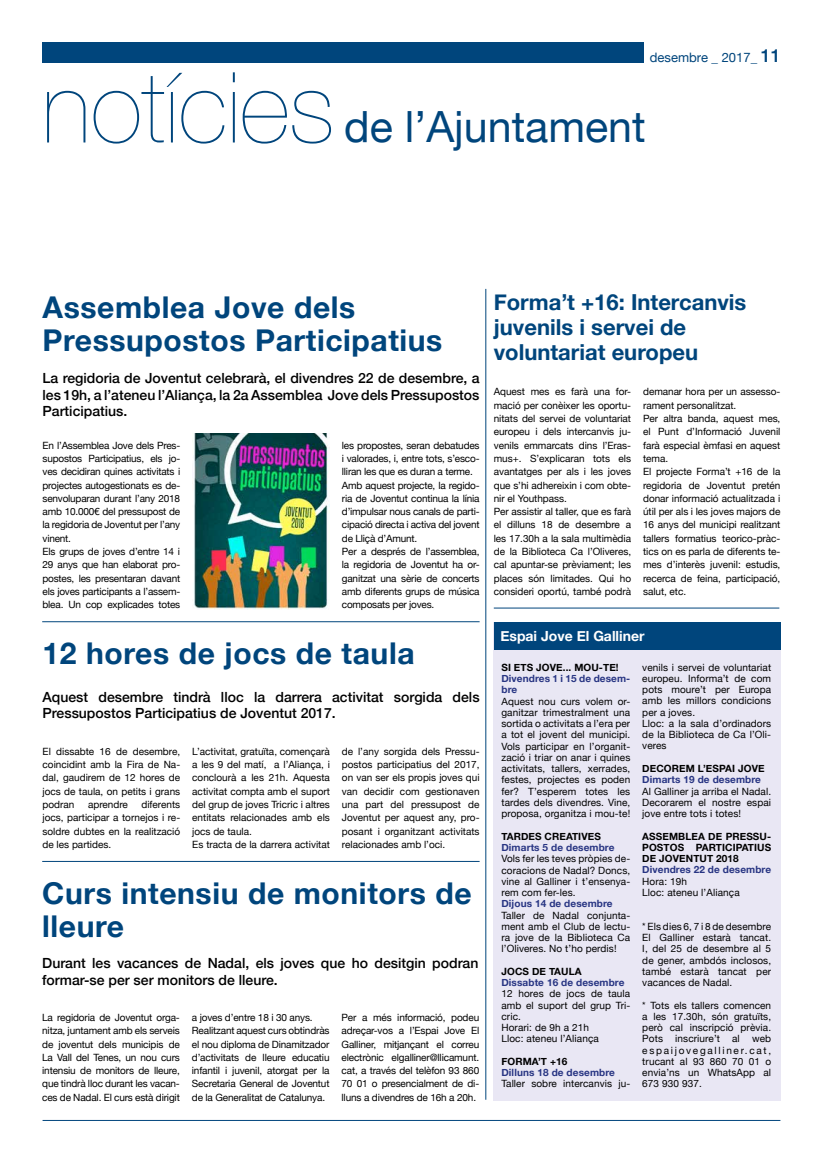
<style>
.page{position:relative;width:823px;height:1163px;background:#fff}
.page>*{position:absolute;margin:0;border:0;box-sizing:border-box;transform-origin:0 0}
.t1{font:200 98.2px "Helvetica Neue";color:#00457c}
.t2{font:43px "Helvetica Neue";color:#00457c}
.t3{font:700 30px/33px "Helvetica Neue";letter-spacing:.02em;color:#00457c}
.t4{font:700 22px/25px "Helvetica Neue";color:#00457c}
.t5{font:500 14px/16.8px "Helvetica Neue";color:#000}
.t6{font:700 14px "Helvetica Neue";color:#fff}
.t7{font:13px "Helvetica Neue";color:#00457c}
.t8{font:10px/13.3px "Helvetica Neue";letter-spacing:-.005em;color:#000;text-align:justify}
.t9{font:700 10px/11.2px "Helvetica Neue";letter-spacing:.01em;color:#283583}
.t10{font:700 10px/11.3px "Helvetica Neue";letter-spacing:.01em;color:#000;text-align:justify}
.s1{font-weight:500;font-size:18px}
</style>
<div class="page">
<div style="left:43px;top:43px;width:600px;height:20px;background:#00457c"></div>
<hr style="left:43px;top:1119px;width:737px;height:1px;background:#00457c">
<hr style="left:42px;top:861px;width:437px;height:1px;background:#00457c">
<div style="left:493px;top:622px;width:287px;height:478px;background:#e9e7f4"></div>
<div style="left:493px;top:622px;width:287px;height:27px;background:#00457c"></div>
<hr style="left:493px;top:607px;width:285px;height:1px;background:#00457c">
<hr style="left:485px;top:289px;width:1px;height:810px;background:#00457c">
<img style="left:193px;top:433px;width:136px;height:176px">
<hr style="left:42px;top:621px;width:437px;height:1px;background:#00457c">
<h1 class="t1" style="left:42px;top:31px;width:294px">notícies</h1>
<h3 class="t7" style="left:649px;top:48px;width:132px">desembre _ 2017_ <span class="s1">11</span></h3>
<h2 class="t2" style="left:344px;top:96px;width:303px">de l’Ajuntament</h2>
<h3 class="t3" style="left:43px;top:292px;width:401px">Assemblea Jove dels<br>Pressupostos Participatius</h3>
<h3 class="t5" style="left:43px;top:368px;width:438px;text-align:justify">La regidoria de Joventut celebrarà, el divendres 22 de desembre, a les 19h, a l’ateneu l’Aliança, la 2a Assemblea Jove dels Pressupostos Participatius.</h3>
<p class="t8" style="left:43px;top:439px;width:139px;text-align:left">En l’Assemblea Jove dels Pres&shy;supostos Participatius, els jo&shy;ves decidiran quines activitats i projectes autogestionats es de&shy;senvoluparan durant l’any 2018 amb 10.000€ del pressupost de la regidoria de Joventut per l’any vinent.<br>Els grups de joves d’entre 14 i<br>29 anys que han elaborat pro&shy;postes, les presentaran davant els joves participants a l’assem&shy;blea. Un cop explicades totes</p>
<p class="t8" style="left:342px;top:439px;width:139px;text-align:left">les propostes, seran debatudes i valorades, i, entre tots, s’esco&shy;lliran les que es duran a terme.<br>Amb aquest projecte, la regido&shy;ria de Joventut continua la línia d’impulsar nous canals de parti&shy;cipació directa i activa del jovent de Lliçà d’Amunt.<br>Per a després de l’assemblea, la regidoria de Joventut ha or&shy;ganitzat una sèrie de concerts amb diferents grups de música composats per joves.</p>
<h3 class="t3" style="left:43px;top:637px;width:373px">12 hores de jocs de taula</h3>
<h3 class="t5" style="left:43px;top:687px;width:438px">Aquest desembre tindrà lloc la darrera activitat sorgida dels<br>Pressupostos Participatius de Joventut 2017.</h3>
<p class="t8" style="left:43px;top:745px;width:139px">El dissabte 16 de desembre, coincidint amb la Fira de Na&shy;dal, gaudirem de 12 hores de jocs de taula, on petits i grans podran</p>
<p class="t8" style="left:192px;top:745px;width:139px;text-align:left">L’activitat, gratuïta, començarà a les 9 del matí, a l’Aliança, i conclourà a les 21h. Aquesta activitat compta amb el suport del grup de joves Tricric i altres entitats relacionades amb els jocs de taula.<br>Es tracta de la darrera activitat</p>
<p class="t8" style="left:342px;top:745px;width:139px">de l’any sorgida dels Pressu&shy;postos participatius del 2017, on van ser els propis joves qui van decidir com gestionaven una part del pressupost de Joventut per aquest any, pro&shy;posant i organitzant activitats relacionades amb l’oci.</p>
<p class="t8" style="left:43px;top:798px;width:139px;text-indent:99px">diferents jocs, participar a tornejos i re&shy;soldre dubtes en la realització de les partides.</p>
<p class="t8" style="left:88px;top:798px;width:41px">aprendre</p>
<h3 class="t3" style="left:42px;top:877px;width:430px">Curs intensiu de monitors de lleure</h3>
<h3 class="t5" style="left:42px;top:954px;width:437px">Durant les vacances de Nadal, els joves que ho desitgin podran formar-se per ser monitors de lleure.</h3>
<p class="t8" style="left:42px;top:1011px;width:139px">La regidoria de Joventut orga&shy;nitza, juntament amb els serveis de joventut dels municipis de La Vall del Tenes, un nou curs intensiu de monitors de lleure, que tindrà lloc durant les vacan&shy;ces de Nadal. El curs està dirigit</p>
<p class="t8" style="left:192px;top:1011px;width:139px;text-align:left">a joves d’entre 18 i 30 anys.<br>Realitzant aquest curs obtindràs el nou diploma de Dinamitzador d’activitats de lleure educatiu infantil i juvenil, atorgat per la<br>Secretaria General de Joventut de la Generalitat de Catalunya.</p>
<p class="t8" style="left:341px;top:1011px;width:139px">Per a més informació, podeu adreçar-vos a l’Espai Jove El Galliner, mitjançant el correu electrònic elgalliner@llicamunt. cat, a través del telèfon 93 860<br>70 01 o presencialment de di&shy;lluns a divendres de 16h a 20h.</p>
<h3 class="t4" style="left:493px;top:290px;width:254px">Forma’t +16: Intercanvis juvenils i servei de voluntariat europeu</h3>
<p class="t8" style="left:493px;top:385px;width:139px;text-align:left">Aquest mes es farà una for&shy;mació per conèixer les oportu&shy;nitats del servei de voluntariat europeu i dels intercanvis ju&shy;venils emmarcats dins l’Eras&shy;mus+. S’explicaran tots els avantatges per als i les joves que s’hi adhereixin i com obte&shy;nir el Youthpass.<br>Per assistir al taller, que es farà el dilluns 18 de desembre a les 17.30h a la sala multimèdia de la Biblioteca Ca l’Oliveres, cal apuntar-se prèviament; les places són limitades. Qui ho consideri oportú, també podrà</p>
<p class="t8" style="left:642px;top:385px;width:139px;text-align:left">demanar hora per un assesso&shy;rament personalitzat.<br>Per altra banda, aquest mes, el Punt d’Informació Juvenil farà especial èmfasi en aquest tema.<br>El projecte Forma’t +16 de la regidoria de Joventut pretén donar informació actualitzada i útil per als i les joves majors de<br>16 anys del municipi realitzant tallers formatius teorico-pràc&shy;tics on es parla de diferents te&shy;mes d’interès juvenil: estudis, recerca de feina, participació, salut, etc.</p>
<h3 class="t6" style="left:500px;top:624px;width:146px">Espai Jove El Galliner</h3>
<p class="t10" style="left:501px;top:661px;width:119px">SI ETS JOVE... MOU-TE!</p>
<p class="t9" style="left:501px;top:673px;width:130px">Divendres 1 i 15 de desem&shy;bre</p>
<p class="t8" style="left:501px;top:696px;width:130px;line-height:11.2px">Aquest nou curs volem or&shy;ganitzar trimestralment una sortida o activitats a l’era per a tot el jovent del municipi.<br>Vols participar en l’organit&shy;zació i triar on anar i quines activitats, tallers, xerrades, festes, projectes es poden fer? T’esperem totes les tardes dels divendres. Vine, proposa, organitza i mou-te!</p>
<p class="t10" style="left:501px;top:830px;width:101px">TARDES CREATIVES</p>
<p class="t9" style="left:501px;top:842px;width:114px">Dimarts 5 de desembre</p>
<p class="t8" style="left:501px;top:853px;width:130px;line-height:11.2px">Vols fer les teves pròpies de&shy;coracions de Nadal? Doncs, vine al Galliner i t’ensenya&shy;rem com fer-les.</p>
<p class="t9" style="left:501px;top:898px;width:113px">Dijous 14 de desembre</p>
<p class="t8" style="left:501px;top:909px;width:130px;line-height:11.2px">Taller de Nadal conjunta&shy;ment amb el Club de lectu&shy;ra jove de la Biblioteca Ca l’Oliveres. No t’ho perdis!</p>
<p class="t10" style="left:501px;top:965px;width:82px">JOCS DE TAULA</p>
<p class="t9" style="left:501px;top:977px;width:124px">Dissabte 16 de desembre</p>
<p class="t8" style="left:501px;top:988px;width:130px;line-height:11.2px;text-align:left">12 hores de jocs de taula amb el suport del grup Tri&shy;cric.<br>Horari: de 9h a 21h<br>Lloc: ateneu l’Aliança</p>
<p class="t10" style="left:501px;top:1055px;width:67px">FORMA’T +16</p>
<p class="t9" style="left:501px;top:1067px;width:115px">Dilluns 18 de desembre</p>
<p class="t8" style="left:501px;top:1077px;width:130px">Taller sobre intercanvis ju-</p>
<p class="t8" style="left:642px;top:662px;width:130px;line-height:11.3px;text-align:left">venils i servei de voluntariat europeu. Informa’t de com pots moure’t per Europa amb les millors condicions per a joves.<br>Lloc: a la sala d’ordinadors de la Biblioteca de Ca l’Oli&shy;veres</p>
<p class="t10" style="left:642px;top:763px;width:124px">DECOREM L’ESPAI JOVE</p>
<p class="t9" style="left:642px;top:774px;width:120px">Dimarts 19 de desembre</p>
<p class="t8" style="left:642px;top:785px;width:130px;line-height:11.3px">Al Galliner ja arriba el Nadal.<br>Decorarem el nostre espai jove entre tots i totes!</p>
<p class="t10" style="left:642px;top:830px;width:130px">ASSEMBLEA DE PRESSU-POSTOS PARTICIPATIUS DE JOVENTUT 2018</p>
<p class="t9" style="left:642px;top:864px;width:130px">Divendres 22 de desembre</p>
<p class="t8" style="left:642px;top:875px;width:99px;line-height:11.3px">Hora: 19h<br>Lloc: ateneu l’Aliança</p>
<p class="t8" style="left:642px;top:920px;width:130px;line-height:11.3px">* Els dies 6, 7 i 8 de desembre El Galliner estarà tancat.<br>I, del 25 de desembre al 5 de gener, ambdós inclosos, també estarà tancat per vacances de Nadal.</p>
<p class="t8" style="left:642px;top:999px;width:130px;line-height:11.3px">* Tots els tallers comencen a les 17.30h, són gratuïts, però cal inscripció prèvia.<br>Pots inscriure’t al web espaijovegalliner.cat, trucant al 93 860 70 01 o envia’ns un WhatsApp al 673 930 937.</p>
</div>
